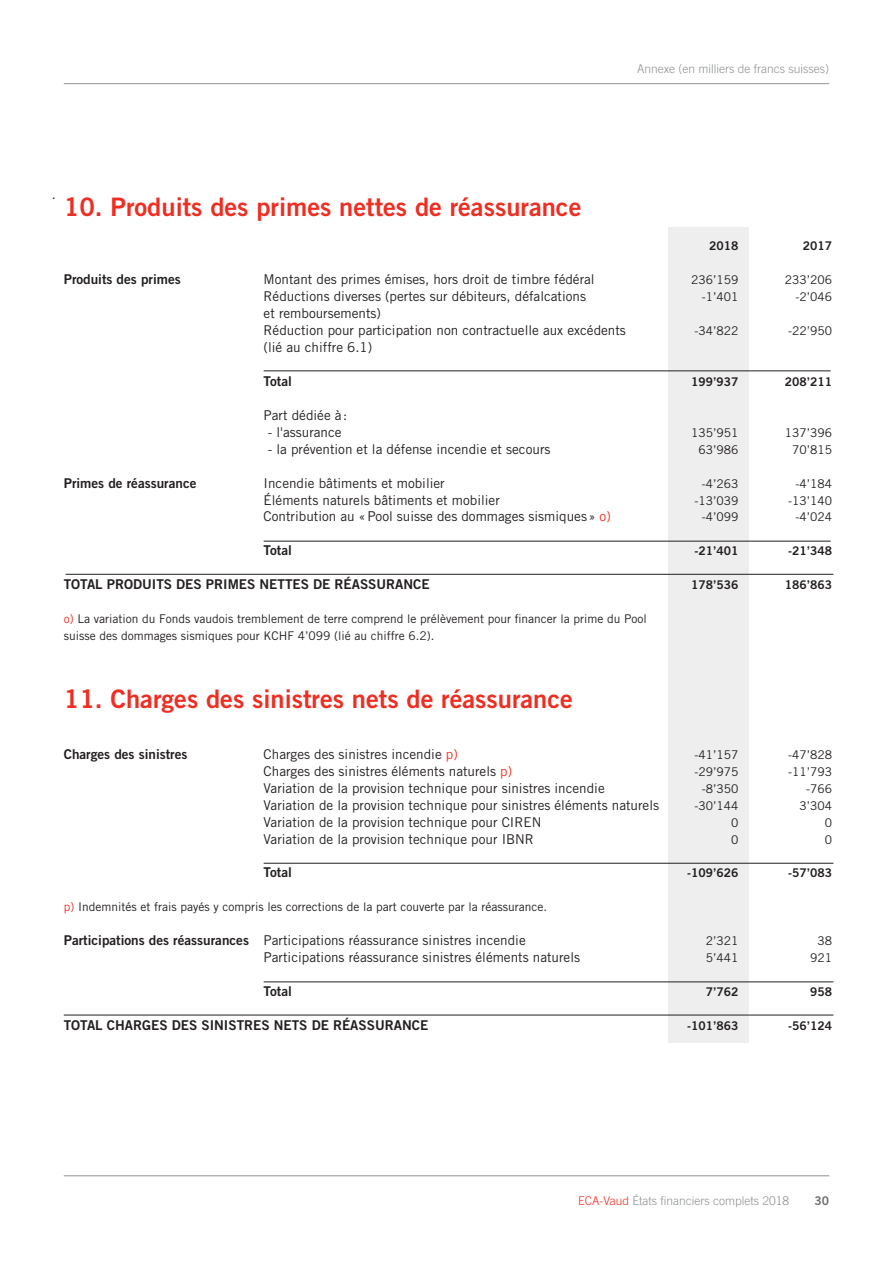
<style>
.page{position:relative;width:893px;height:1263px;background:#fff}
.page>*{position:absolute;margin:0;border:0;box-sizing:border-box;transform-origin:0 0}
.t1{font:25.5px "Trade Gothic Bold Two";color:#ee2e22}
.t2{font:13.5px/17px "Trade Gothic";color:#231f20}
.t3{font:13.5px "Trade Gothic Bold Two";color:#231f20}
.t4{font:12px/17px "Trade Gothic";color:#231f20}
.t5{font:12px "Trade Gothic Bold Two";color:#231f20}
.t6{font:300 12px "Trade Gothic";color:#8e9092}
.t7{font:12px "Trade Gothic Bold Two";color:#6c6d70}
.s1{color:#ee2e22}
.s2{font-family:"Trade Gothic Bold Two"}
</style>
<div class="page">
<hr style="left:64px;top:83px;width:765px;height:1px;background:#929595">
<hr style="left:64px;top:1175px;width:765px;height:1px;background:#929394">
<div style="left:668px;top:227px;width:80px;height:816px;background:#eeeeef"></div>
<hr style="left:264px;top:370px;width:567px;height:1px;background:#231f20">
<hr style="left:264px;top:863px;width:569px;height:1px;background:#231f20">
<hr style="left:264px;top:981px;width:569px;height:1px;background:#231f20">
<hr style="left:64px;top:1015px;width:769px;height:1px;background:#231f20">
<hr style="left:264px;top:541px;width:567px;height:1px;background:#231f20">
<hr style="left:66px;top:574px;width:767px;height:1px;background:#231f20">
<p class="t2" style="left:52px;top:186px;width:6px">.</p>
<h1 class="t1" style="left:64px;top:191px;width:519px">10. Produits des primes nettes de réassurance</h1>
<p class="t6" style="left:637px;top:62px;width:193px">Annexe (en milliers de francs suisses)</p>
<p class="t5" style="left:709px;top:239px;width:31px">2018</p>
<p class="t5" style="left:803px;top:239px;width:31px">2017</p>
<p class="t3" style="left:64px;top:271px;width:118px">Produits des primes</p>
<p class="t2" style="left:264px;top:271px;width:333px">Montant des primes émises, hors droit de timbre fédéral</p>
<p class="t4" style="left:691px;top:271px;width:49px">236’159</p>
<p class="t4" style="left:785px;top:271px;width:49px">233’206</p>
<p class="t2" style="left:264px;top:288px;width:324px">Réductions diverses (pertes sur débiteurs, défalcations et remboursements)</p>
<p class="t4" style="left:702px;top:288px;width:38px">-1’401</p>
<p class="t4" style="left:795px;top:288px;width:38px">-2’046</p>
<p class="t2" style="left:264px;top:322px;width:364px">Réduction pour participation non contractuelle aux excédents (lié au chiffre 6.1)</p>
<p class="t4" style="left:694px;top:322px;width:45px">-34’822</p>
<p class="t4" style="left:788px;top:322px;width:45px">-22’950</p>
<p class="t3" style="left:264px;top:373px;width:30px">Total</p>
<p class="t5" style="left:691px;top:374px;width:49px">199’937</p>
<p class="t5" style="left:785px;top:374px;width:49px">208’211</p>
<p class="t2" style="left:264px;top:406px;width:85px">Part dédiée à :</p>
<p class="t2" style="left:268px;top:423px;width:75px">- l'assurance</p>
<p class="t4" style="left:691px;top:424px;width:49px">135’951</p>
<p class="t4" style="left:785px;top:424px;width:49px">137’396</p>
<p class="t2" style="left:268px;top:440px;width:284px">- la prévention et la défense incendie et secours</p>
<p class="t4" style="left:698px;top:441px;width:41px">63’986</p>
<p class="t4" style="left:792px;top:441px;width:41px">70’815</p>
<p class="t3" style="left:64px;top:474px;width:134px">Primes de réassurance</p>
<p class="t2" style="left:264px;top:474px;width:183px">Incendie bâtiments et mobilier</p>
<p class="t4" style="left:702px;top:475px;width:38px">-4’263</p>
<p class="t4" style="left:795px;top:475px;width:38px">-4’184</p>
<p class="t2" style="left:264px;top:491px;width:238px">Éléments naturels bâtiments et mobilier</p>
<p class="t4" style="left:694px;top:492px;width:45px">-13’039</p>
<p class="t4" style="left:788px;top:492px;width:45px">-13’140</p>
<p class="t2" style="left:264px;top:508px;width:349px">Contribution au «Pool suisse des dommages sismiques » <span class="s1">o)</span></p>
<p class="t4" style="left:702px;top:509px;width:38px">-4’099</p>
<p class="t4" style="left:795px;top:509px;width:38px">-4’024</p>
<p class="t3" style="left:264px;top:542px;width:30px">Total</p>
<p class="t5" style="left:694px;top:544px;width:45px">-21’401</p>
<p class="t5" style="left:788px;top:544px;width:45px">-21’348</p>
<p class="t3" style="left:64px;top:576px;width:367px">TOTAL PRODUITS DES PRIMES NETTES DE RÉASSURANCE</p>
<p class="t5" style="left:691px;top:578px;width:49px">178’536</p>
<p class="t5" style="left:785px;top:578px;width:49px">186’863</p>
<p class="t4" style="left:64px;top:610px;width:584px"><span class="s1">o)</span> La variation du Fonds vaudois tremblement de terre comprend le prélèvement pour financer la prime du Pool suisse des dommages sismiques pour KCHF 4’099 (lié au chiffre 6.2).</p>
<h1 class="t1" style="left:64px;top:683px;width:511px">11. Charges des sinistres nets de réassurance</h1>
<p class="t3" style="left:64px;top:746px;width:125px">Charges des sinistres</p>
<p class="t2" style="left:264px;top:745px;width:196px">Charges des sinistres incendie <span class="s1">p)</span></p>
<p class="t4" style="left:694px;top:746px;width:45px">-41’157</p>
<p class="t4" style="left:788px;top:746px;width:45px">-47’828</p>
<p class="t2" style="left:264px;top:762px;width:250px">Charges des sinistres éléments naturels <span class="s1">p)</span></p>
<p class="t4" style="left:694px;top:763px;width:45px">-29’975</p>
<p class="t4" style="left:788px;top:763px;width:45px">-11’793</p>
<p class="t2" style="left:264px;top:779px;width:343px">Variation de la provision technique pour sinistres incendie</p>
<p class="t4" style="left:702px;top:780px;width:38px">-8’350</p>
<p class="t4" style="left:806px;top:780px;width:27px">-766</p>
<p class="t2" style="left:264px;top:796px;width:397px">Variation de la provision technique pour sinistres éléments naturels</p>
<p class="t4" style="left:694px;top:797px;width:45px">-30’144</p>
<p class="t4" style="left:799px;top:797px;width:34px">3’304</p>
<p class="t2" style="left:264px;top:813px;width:279px">Variation de la provision technique pour CIREN</p>
<p class="t4" style="left:731px;top:814px;width:9px">0</p>
<p class="t4" style="left:825px;top:814px;width:9px">0</p>
<p class="t2" style="left:264px;top:830px;width:272px">Variation de la provision technique pour IBNR</p>
<p class="t4" style="left:731px;top:831px;width:9px">0</p>
<p class="t4" style="left:825px;top:831px;width:9px">0</p>
<p class="t3" style="left:264px;top:864px;width:30px">Total</p>
<p class="t5" style="left:687px;top:866px;width:53px">-109’626</p>
<p class="t5" style="left:788px;top:866px;width:45px">-57’083</p>
<p class="t4" style="left:64px;top:898px;width:485px"><span class="s1">p)</span> Indemnités et frais payés y compris les corrections de la part couverte par la réassurance.</p>
<p class="t2" style="left:64px;top:932px;width:463px"><span class="s2">Participations des réassurances</span> Participations réassurance sinistres incendie</p>
<p class="t4" style="left:706px;top:932px;width:34px">2’321</p>
<p class="t4" style="left:817px;top:932px;width:16px">38</p>
<p class="t2" style="left:264px;top:949px;width:318px">Participations réassurance sinistres éléments naturels</p>
<p class="t4" style="left:706px;top:949px;width:34px">5’441</p>
<p class="t4" style="left:810px;top:949px;width:23px">921</p>
<p class="t3" style="left:264px;top:983px;width:30px">Total</p>
<p class="t5" style="left:706px;top:984px;width:34px">7’762</p>
<p class="t5" style="left:810px;top:984px;width:23px">958</p>
<p class="t3" style="left:64px;top:1017px;width:366px">TOTAL CHARGES DES SINISTRES NETS DE RÉASSURANCE</p>
<p class="t5" style="left:687px;top:1018px;width:53px">-101’863</p>
<p class="t5" style="left:788px;top:1018px;width:45px">-56’124</p>
<p class="t6" style="left:578px;top:1193px;width:213px"><span class="s1">ECA-Vaud</span> États financiers complets 2018</p>
<p class="t7" style="left:814px;top:1193px;width:16px">30</p>
</div>
